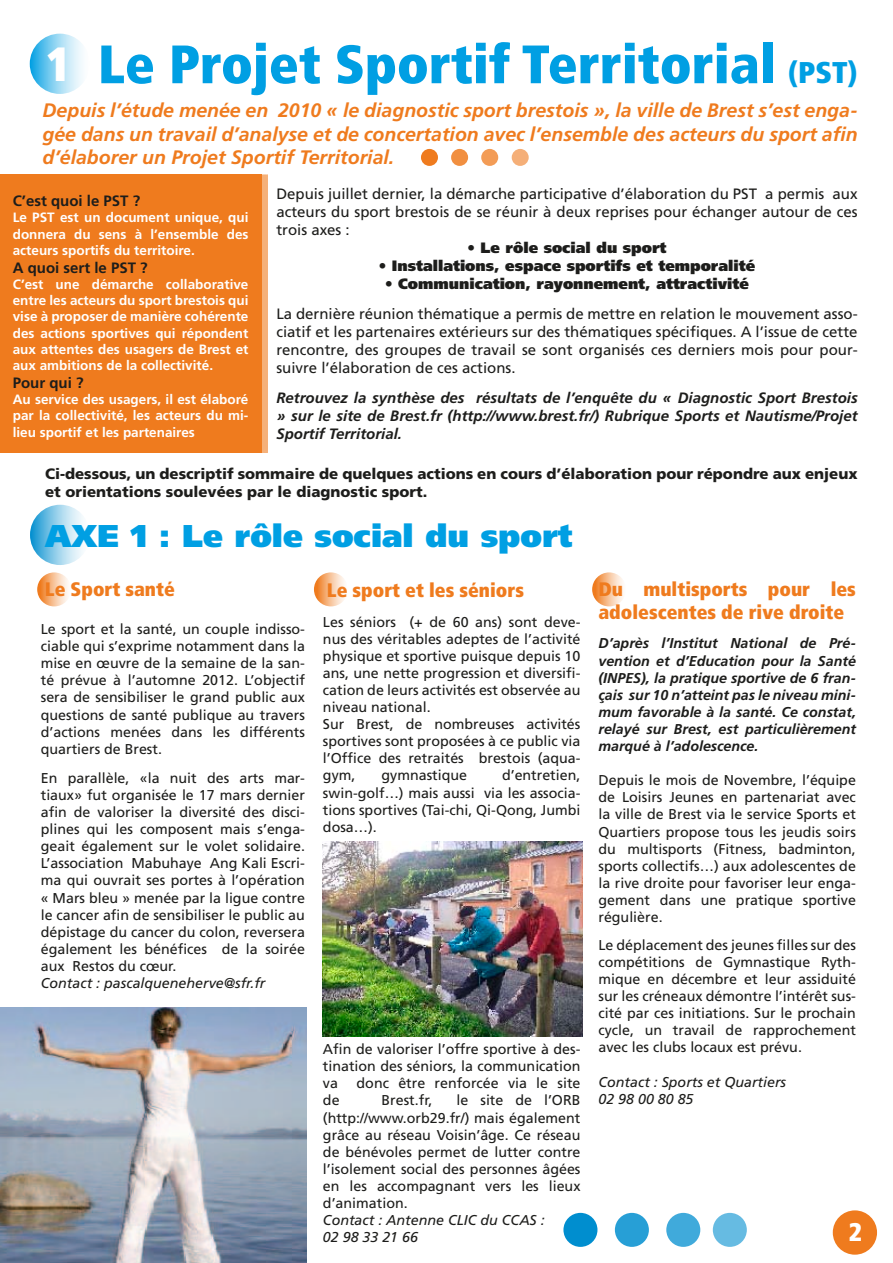
<style>
.page{position:relative;width:893px;height:1263px;background:#fff}
.page>*{position:absolute;margin:0;border:0;box-sizing:border-box;transform-origin:0 0}
.t1{font:900 condensed 54px "Frutiger";color:#009fe3}
.t2{font:900 condensed 48px "Frutiger";color:#fff}
.t3{font:900 31.5px "Frutiger";color:#009fe3}
.t4{font:900 condensed 25.5px "Frutiger";color:#fff}
.t5{font:italic 700 19.5px/23.4px "Frutiger";color:#ef7b1e;text-align:justify}
.t6{font:900 condensed 19.5px/23.4px "Frutiger";color:#ef7b1e}
.t7{font:15px/18px "Frutiger";color:#1d1d1b;text-align:justify}
.t8{font:italic 700 15px/18px "Frutiger";color:#1d1d1b;text-align:justify}
.t9{font:900 15px/18px "Frutiger";color:#1d1d1b}
.t10{font:900 15px "Frutiger";color:#1d1d1b}
.t11{font:700 15px "Frutiger";color:#1d1d1b}
.t12{font:14.25px/17.1px "Frutiger";color:#1d1d1b;text-align:justify}
.t13{font:italic 700 14.25px/17.1px "Frutiger";color:#1d1d1b;text-align:justify}
.t14{font:italic 14.25px/17.1px "Frutiger";color:#1d1d1b}
.t15{font:700 13.5px/16.2px "Frutiger";color:#fff;text-align:justify}
.s1{font-size:30px}
</style>
<div class="page">
<svg style="left:30px;top:34px;width:60px;height:60px;background:#9edaf3"></svg>
<svg style="left:30px;top:505px;width:60px;height:60px;background:#9dd3ec"></svg>
<div style="left:615px;top:1213px;width:34px;height:34px;background:#279fd6;border-radius:50%"></div>
<div style="left:713px;top:1213px;width:34px;height:34px;background:#66bbe2;border-radius:50%"></div>
<div style="left:666px;top:1213px;width:34px;height:34px;background:#40aadb;border-radius:50%"></div>
<div style="left:563px;top:1213px;width:34px;height:34px;background:#008ecf;border-radius:50%"></div>
<div style="left:11px;top:174px;width:257px;height:279px;background:#ef7b1e;opacity:.6"></div>
<div style="left:0;top:174px;width:261px;height:279px;background:#ef7b1e"></div>
<div style="left:451px;top:149px;width:17px;height:17px;background:#f18f40;border-radius:50%"></div>
<div style="left:512px;top:149px;width:17px;height:17px;background:#f5af78;border-radius:50%"></div>
<div style="left:481px;top:149px;width:17px;height:17px;background:#f39c56;border-radius:50%"></div>
<div style="left:421px;top:149px;width:17px;height:17px;background:#ef7b1e;border-radius:50%"></div>
<div style="left:833px;top:1210px;width:44px;height:45px;background:#ef7b1e;border-radius:50%"></div>
<svg style="left:37px;top:572px;width:34px;height:34px"></svg>
<svg style="left:592px;top:572px;width:34px;height:34px"></svg>
<svg style="left:314px;top:572px;width:34px;height:34px"></svg>
<img style="left:0;top:1008px;width:306px;height:255px">
<img style="left:323px;top:841px;width:260px;height:195px">
<h2 class="t2" style="left:46px;top:35px;width:26px">1</h2>
<h1 class="t1" style="left:98px;top:31px;width:761px">Le Projet Sportif Territorial <span class="s1">(PST)</span></h1>
<h3 class="t5" style="left:43px;top:99px;width:817px">Depuis l’étude menée en 2010 « le diagnostic sport brestois », la ville de Brest s’est enga&shy;gée dans un travail d’analyse et de concertation avec l’ensemble des acteurs du sport afin d’élaborer un Projet Sportif Territorial.</h3>
<p class="t7" style="left:276px;top:184px;width:583px">Depuis juillet dernier, la démarche participative d’élaboration du PST a permis aux acteurs du sport brestois de se réunir à deux reprises pour échanger autour de ces trois axes :</p>
<p class="t10" style="left:468px;top:238px;width:200px">• Le rôle social du sport</p>
<p class="t10" style="left:379px;top:256px;width:378px">• Installations, espace sportifs et temporalité</p>
<p class="t10" style="left:385px;top:274px;width:365px">• Communication, rayonnement, attractivité</p>
<p class="t7" style="left:276px;top:304px;width:583px">La dernière réunion thématique a permis de mettre en relation le mouvement asso&shy;ciatif et les partenaires extérieurs sur des thématiques spécifiques. A l’issue de cette rencontre, des groupes de travail se sont organisés ces derniers mois pour pour&shy;suivre l’élaboration de ces actions.</p>
<p class="t8" style="left:276px;top:388px;width:583px">Retrouvez la synthèse des résultats de l’enquête du « Diagnostic Sport Brestois » sur le site de Brest.fr (http://www.brest.fr/) Rubrique Sports et Nautisme/Projet Sportif Territorial.</p>
<p class="t9" style="left:45px;top:464px;width:814px">Ci-dessous, un descriptif sommaire de quelques actions en cours d’élaboration pour répondre aux enjeux et orientations soulevées par le diagnostic sport.</p>
<h3 class="t3" style="left:45px;top:517px;width:529px">AXE 1 : Le rôle social du sport</h3>
<h3 class="t6" style="left:327px;top:579px;width:199px">Le sport et les séniors</h3>
<p class="t12" style="left:323px;top:613px;width:259px;text-align:left">Les séniors (+ de 60 ans) sont deve&shy;nus des véritables adeptes de l’activité physique et sportive puisque depuis 10 ans, une nette progression et diversifi&shy;cation de leurs activités est observée au niveau national.<br>Sur Brest, de nombreuses activités sportives sont proposées à ce public via l’Office des retraités brestois (aqua&shy;gym,</p>
<p class="t11" style="left:13px;top:192px;width:129px">C’est quoi le PST ?</p>
<p class="t15" style="left:13px;top:210px;width:237px">Le PST est un document unique, qui donnera du sens à l’ensemble des acteurs sportifs du territoire.</p>
<p class="t11" style="left:13px;top:259px;width:137px">A quoi sert le PST ?</p>
<p class="t15" style="left:13px;top:276px;width:237px">C’est une démarche collaborative entre les acteurs du sport brestois qui vise à proposer de manière cohérente des actions sportives qui répondent aux attentes des usagers de Brest et aux ambitions de la collectivité.</p>
<p class="t11" style="left:13px;top:374px;width:72px">Pour qui ?</p>
<p class="t15" style="left:13px;top:391px;width:237px">Au service des usagers, il est élaboré par la collectivité, les acteurs du mi&shy;lieu sportif et les partenaires</p>
<h3 class="t6" style="left:598px;top:577px;width:259px">Du multisports pour les adolescentes de rive droite</h3>
<p class="t13" style="left:598px;top:635px;width:259px">D’après l’Institut National de Pré&shy;vention et d’Education pour la Santé (INPES), la pratique sportive de 6 fran&shy;çais sur 10 n’atteint pas le niveau mini&shy;mum favorable à la santé. Ce constat, relayé sur Brest, est particulièrement marqué à l’adolescence.</p>
<p class="t12" style="left:598px;top:772px;width:259px">Depuis le mois de Novembre, l’équipe de Loisirs Jeunes en partenariat avec la ville de Brest via le service Sports et Quartiers propose tous les jeudis soirs du multisports (Fitness, badminton, sports collectifs…) aux adolescentes de la rive droite pour favoriser leur enga&shy;gement dans une pratique sportive régulière.</p>
<p class="t12" style="left:598px;top:936px;width:259px">Le déplacement des jeunes filles sur des compétitions de Gymnastique Ryth&shy;mique en décembre et leur assiduité sur les créneaux démontre l’intérêt sus&shy;cité par ces initiations. Sur le prochain cycle, un travail de rapprochement avec les clubs locaux est prévu.</p>
<p class="t14" style="left:598px;top:1073px;width:189px">Contact : Sports et Quartiers<br>02 98 00 80 85</p>
<h3 class="t6" style="left:45px;top:577px;width:131px">Le Sport santé</h3>
<p class="t12" style="left:41px;top:620px;width:266px">Le sport et la santé, un couple indisso&shy;ciable qui s’exprime notamment dans la mise en œuvre de la semaine de la san&shy;té prévue à l’automne 2012. L’objectif sera de sensibiliser le grand public aux questions de santé publique au travers d’actions menées dans les différents quartiers de Brest.</p>
<p class="t12" style="left:41px;top:769px;width:266px">En parallèle, «la nuit des arts mar&shy;tiaux» fut organisée le 17 mars dernier afin de valoriser la diversité des disci&shy;plines qui les composent mais s’enga&shy;geait également sur le volet solidaire.<br>L’association Mabuhaye Ang Kali Escri&shy;ma qui ouvrait ses portes à l’opération « Mars bleu » menée par la ligue contre le cancer afin de sensibiliser le public au dépistage du cancer du colon, reversera également les bénéfices de la soirée aux Restos du cœur.</p>
<p class="t14" style="left:41px;top:974px;width:226px">Contact : pascalqueneherve@sfr.fr</p>
<p class="t12" style="left:323px;top:767px;width:259px;text-indent:179px">d’entretien, swin-golf…) mais aussi via les associa&shy;tions sportives (Tai-chi, Qi-Qong, Jumbi dosa…).</p>
<p class="t12" style="left:382px;top:767px;width:87px">gymnastique</p>
<p class="t12" style="left:323px;top:1040px;width:259px">Afin de valoriser l’offre sportive à des&shy;tination des séniors, la communication va</p>
<p class="t12" style="left:357px;top:1075px;width:225px">donc être renforcée via le site</p>
<p class="t12" style="left:323px;top:1092px;width:18px">de</p>
<p class="t12" style="left:382px;top:1092px;width:52px">Brest.fr,</p>
<p class="t12" style="left:323px;top:1092px;width:259px;text-indent:134px">le site de l’ORB (http://www.orb29.fr/) mais également grâce au réseau Voisin’âge. Ce réseau de bénévoles permet de lutter contre l’isolement social des personnes âgées en les accompagnant vers les lieux d’animation.</p>
<p class="t14" style="left:323px;top:1211px;width:223px">Contact : Antenne CLIC du CCAS :<br>02 98 33 21 66</p>
<h3 class="t4" style="left:849px;top:1216px;width:15px">2</h3>
</div>
